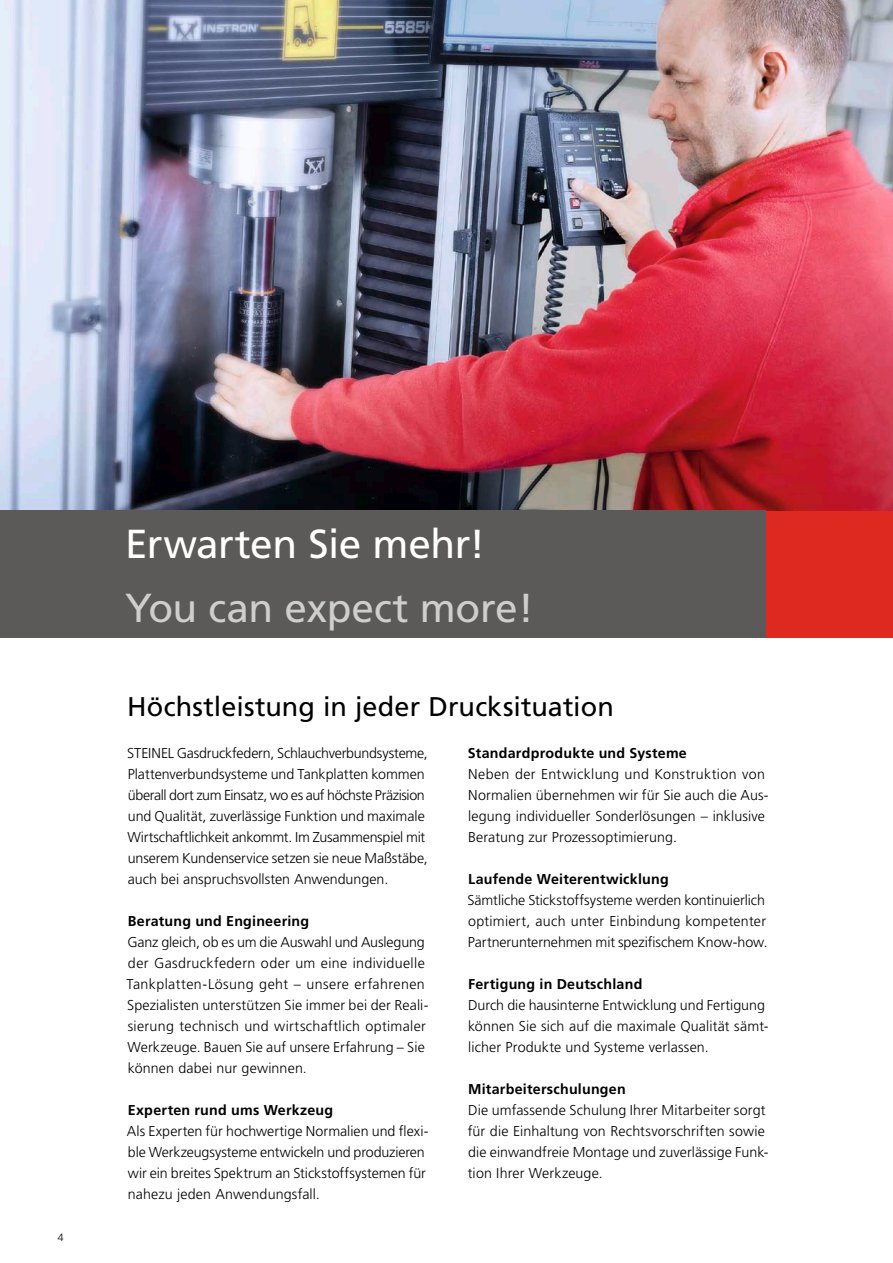
<style>
.page{position:relative;width:893px;height:1263px;background:#fff}
.page>*{position:absolute;margin:0;border:0;box-sizing:border-box;transform-origin:0 0}
.t1{font:40.5px "Frutiger";letter-spacing:-.01em;color:#cececf}
.t2{font:40.5px "Frutiger";letter-spacing:-.01em;color:#fff}
.t3{font:27px "Frutiger";color:#000}
.t4{font:300 14.25px/21px "Frutiger";letter-spacing:.005em;color:#000}
.t5{font:700 14.25px "Frutiger";letter-spacing:.015em;color:#000}
.t6{font:300 10.5px "Frutiger";color:#000}
</style>
<div class="page">
<div style="left:765px;top:510px;width:128px;height:128px;background:#dd2920"></div>
<img style="left:0;top:0;width:893px;height:510px">
<div style="left:0;top:510px;width:765px;height:64px;background:#5b5a59"></div>
<div style="left:0;top:574px;width:765px;height:64px;background:#5b5a59"></div>
<p class="t6" style="left:58px;top:1231px;width:7px">4</p>
<h1 class="t2" style="left:125px;top:520px;width:362px">Erwarten Sie mehr!</h1>
<h1 class="t1" style="left:125px;top:584px;width:410px">You can expect more!</h1>
<h2 class="t3" style="left:127px;top:691px;width:488px">Höchstleistung in jeder Drucksituation</h2>
<p class="t4" style="left:127px;top:742px;width:302px">STEINEL Gasdruckfedern, Schlauchverbundsysteme, Plattenverbundsysteme und Tankplatten kommen überall dort zum Einsatz, wo es auf höchste Präzision und Qualität, zuverlässige Funktion und maximale Wirtschaftlichkeit ankommt. Im Zusammenspiel mit unserem Kundenservice setzen sie neue Maßstäbe, auch bei anspruchsvollsten Anwendungen.</p>
<p class="t5" style="left:128px;top:913px;width:183px">Beratung und Engineering</p>
<p class="t4" style="left:126px;top:931px;width:302px">Ganz gleich, ob es um die Auswahl und Auslegung der Gasdruckfedern oder um eine individuelle Tankplatten-Lösung geht – unsere erfahrenen Spezialisten unterstützen Sie immer bei der Reali&shy;sierung technisch und wirtschaftlich optimaler Werkzeuge. Bauen Sie auf unsere Erfahrung – Sie können dabei nur gewinnen.</p>
<p class="t5" style="left:128px;top:1102px;width:207px">Experten rund ums Werkzeug</p>
<p class="t4" style="left:127px;top:1120px;width:303px">Als Experten für hochwertige Normalien und flexi&shy;ble Werkzeugsysteme entwickeln und produzieren wir ein breites Spektrum an Stickstoffsystemen für nahezu jeden Anwendungsfall.</p>
<p class="t5" style="left:468px;top:745px;width:220px">Standardprodukte und Systeme</p>
<p class="t4" style="left:468px;top:763px;width:302px">Neben der Entwicklung und Konstruktion von Normalien übernehmen wir für Sie auch die Aus&shy;legung individueller Sonderlösungen – inklusive Beratung zur Prozessoptimierung.</p>
<p class="t5" style="left:468px;top:871px;width:202px">Laufende Weiterentwicklung</p>
<p class="t4" style="left:467px;top:889px;width:302px">Sämtliche Stickstoffsysteme werden kontinuierlich optimiert, auch unter Einbindung kompetenter<br>Partnerunternehmen mit spezifischem Know-how.</p>
<p class="t5" style="left:468px;top:976px;width:176px">Fertigung in Deutschland</p>
<p class="t4" style="left:468px;top:994px;width:302px">Durch die hausinterne Entwicklung und Fertigung können Sie sich auf die maximale Qualität sämt&shy;licher Produkte und Systeme verlassen.</p>
<p class="t5" style="left:468px;top:1081px;width:159px">Mitarbeiterschulungen</p>
<p class="t4" style="left:468px;top:1099px;width:302px">Die umfassende Schulung Ihrer Mitarbeiter sorgt für die Einhaltung von Rechtsvorschriften sowie die einwandfreie Montage und zuverlässige Funk&shy;tion Ihrer Werkzeuge.</p>
</div>
